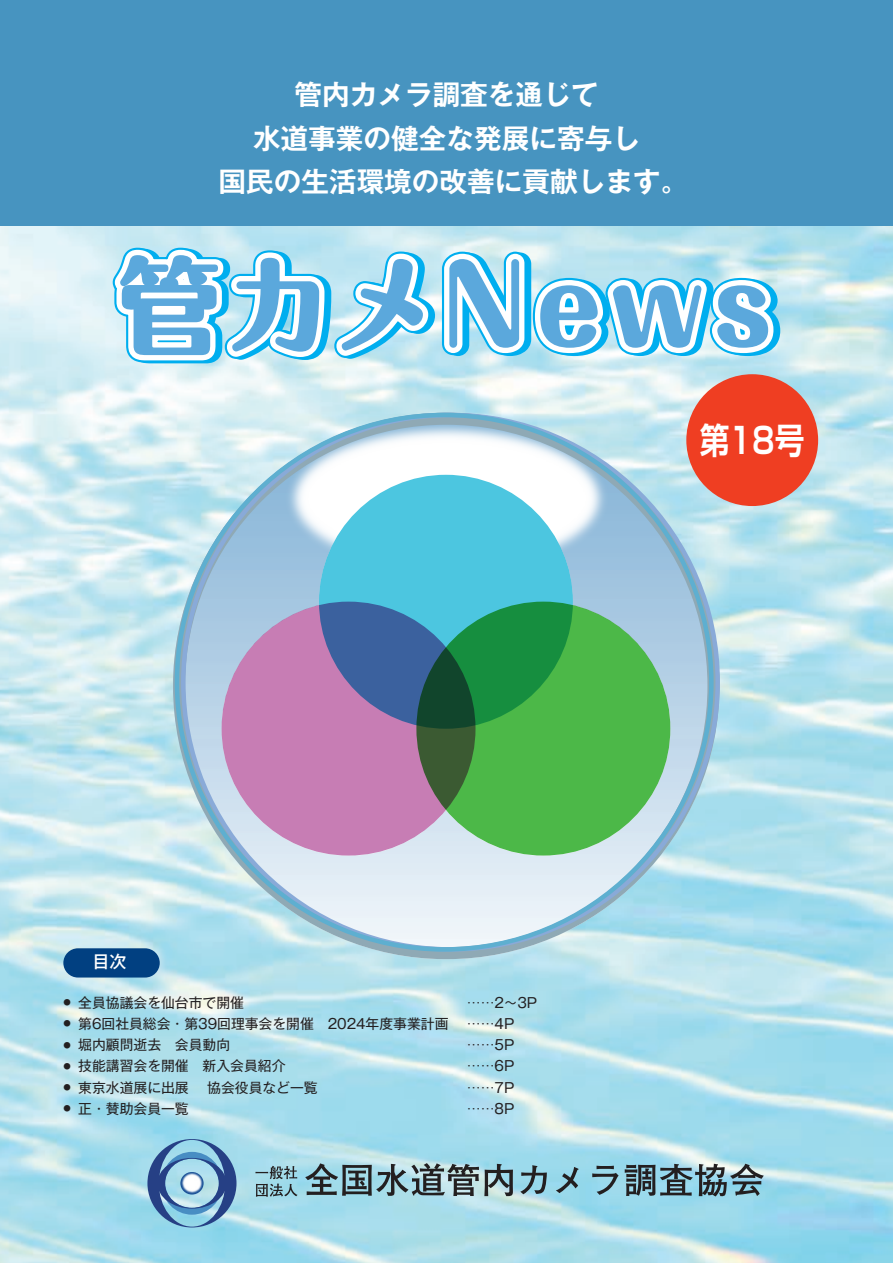
<style>
.page{position:relative;width:893px;height:1263px;background:#fff}
.page>*{position:absolute;margin:0;border:0;box-sizing:border-box;transform-origin:0 0}
.t1{font:700 35.7px "Shin Go Pro De";color:#fff;scale:.83 1}
.t2{font:700 27.6px/43.7px "Gothic MB101 Pro De";color:#fff;text-align:center}
.t3{font:500 16.95px "Gothic MB101 Pro";color:#fff}
.t4{font:13.8px "Gothic MB101 Pro";color:#231f20}
.t5{font:13.8px "Koz Min Pr 6 N";color:#231f20}
.s1{font-family:"Koz Min Pr 6 N"}
.s2{font-family:"Gothic MB101 Pro"}
</style>
<div class="page">
<img style="left:0;top:225px;width:893px;height:1038px">
<img style="left:129px;top:1121px;width:126px;height:125px">
<svg style="left:255px;top:1166px;width:42px;height:31px"></svg>
<svg style="left:305px;top:1163px;width:208px;height:33px;background:#7a959c"></svg>
<svg style="left:520px;top:1165px;width:27px;height:29px"></svg>
<svg style="left:556px;top:1167px;width:22px;height:26px"></svg>
<svg style="left:592px;top:1166px;width:27px;height:29px"></svg>
<svg style="left:625px;top:1164px;width:139px;height:32px;background:#6b8994"></svg>
<div style="left:0;top:0;width:893px;height:225px;background:#4794c0"></div>
<svg style="left:113px;top:248px;width:322px;height:115px"></svg>
<svg style="left:442px;top:252px;width:338px;height:104px"></svg>
<div style="left:686px;top:374px;width:132px;height:132px;background:#ef3e22;border-radius:50%"></div>
<div style="left:63px;top:948px;width:97px;height:29px;background:#014081;border-radius:15px"></div>
<img style="left:242px;top:376px;width:410px;height:37px">
<svg style="left:175px;top:413px;width:539px;height:539px;background:#bfd9e7"></svg>
<div style="left:319px;top:475px;width:254px;height:254px;background:#4cc6e0;border-radius:50%"></div>
<svg style="left:222px;top:602px;width:253px;height:253px;background:#a876af"></svg>
<svg style="left:416px;top:602px;width:254px;height:253px;background:#3ca243"></svg>
<h2 class="t2" style="left:218px;top:69px;width:471px">管内カメラ調査を通じて<br>水道事業の健全な発展に寄与し<br>国民の生活環境の改善に貢献します。</h2>
<h1 class="t1" style="left:700px;top:411px;width:128px">第18号</h1>
<p class="t3" style="left:92px;top:948px;width:36px">目次</p>
<p class="t4" style="left:63px;top:991px;width:182px"><sup>⁃</sup> 全員協議会を仙台市で開催</p>
<p class="t4" style="left:467px;top:991px;width:72px"><span class="s1">……</span>2〜3P</p>
<p class="t4" style="left:63px;top:1012px;width:387px"><sup>⁃</sup> 第6回社員総会・第39回理事会を開催　2024年度事業計画</p>
<p class="t5" style="left:467px;top:1016px;width:49px">……<span class="s2">4P</span></p>
<p class="t4" style="left:63px;top:1033px;width:168px"><sup>⁃</sup> 堀内顧問逝去　会員動向</p>
<p class="t5" style="left:467px;top:1037px;width:49px">……<span class="s2">5P</span></p>
<p class="t4" style="left:63px;top:1055px;width:224px"><sup>⁃</sup> 技能講習会を開催　新入会員紹介</p>
<p class="t5" style="left:467px;top:1058px;width:49px">……<span class="s2">6P</span></p>
<p class="t4" style="left:63px;top:1076px;width:256px"><sup>⁃</sup> 東京水道展に出展　協会役員など一覧</p>
<p class="t5" style="left:467px;top:1080px;width:49px">……<span class="s2">7P</span></p>
<p class="t4" style="left:63px;top:1097px;width:127px"><sup>⁃</sup> 正・賛助会員一覧</p>
<p class="t5" style="left:467px;top:1101px;width:49px">……<span class="s2">8P</span></p>
</div>
